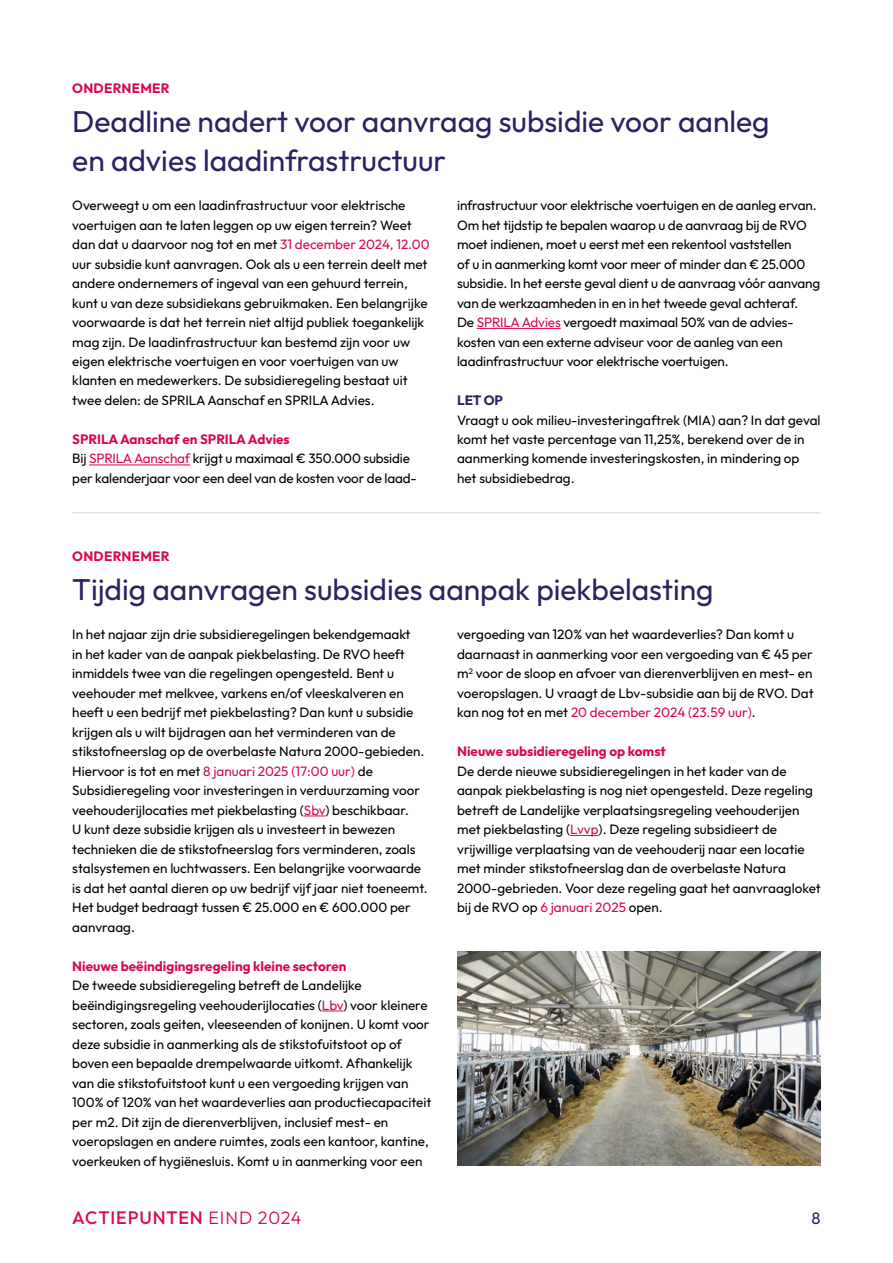
<style>
.page{position:relative;width:893px;height:1263px;background:#fff}
.page>*{position:absolute;margin:0;border:0;box-sizing:border-box;transform-origin:0 0}
.t1{font:30px/39px "Outfit";color:#282361}
.t2{font:500 18px "Outfit";letter-spacing:.05em;color:#d60b52}
.t3{font:16.5px "Outfit";color:#282361}
.t4{font:13.5px/19.5px "Outfit";color:#000}
.t5{font:700 13.5px "Outfit";color:#d60b52}
.t6{font:700 13.5px "Outfit";letter-spacing:.02em;color:#d60b52}
.t7{font:700 13.5px "Outfit";color:#282361}
.s1{color:#d60b52}
.s2{font-weight:700;color:#d60b52}
.s3{font-weight:300}
</style>
<div class="page">
<hr style="left:89px;top:465px;width:101px;height:1px;background:#d60b52">
<hr style="left:477px;top:328px;width:84px;height:1px;background:#d60b52">
<hr style="left:72px;top:512px;width:749px;height:1px;background:#d4d3df">
<svg style="left:304px;top:816px;width:21px;height:1px"></svg>
<svg style="left:322px;top:1011px;width:21px;height:1px"></svg>
<svg style="left:570px;top:835px;width:29px;height:1px"></svg>
<img style="left:457px;top:951px;width:364px;height:215px">
<p class="t6" style="left:72px;top:81px;width:99px">ONDERNEMER</p>
<h1 class="t1" style="left:72px;top:102px;width:699px">Deadline nadert voor aanvraag subsidie voor aanleg en advies laadinfrastructuur</h1>
<p class="t4" style="left:457px;top:195px;width:365px">infrastructuur voor elektrische voertuigen en de aanleg ervan.<br>Om het tijdstip te bepalen waarop u de aanvraag bij de RVO moet indienen, moet u eerst met een rekentool vaststellen<br>of u in aanmerking komt voor meer of minder dan € 25.000 subsidie. In het eerste geval dient u de aanvraag vóór aanvang van de werkzaamheden in en in het tweede geval achteraf.<br>De <span class="s1">SPRILA Advies</span> vergoedt maximaal 50% van de advies&shy;kosten van een externe adviseur voor de aanleg van een laadinfrastructuur voor elektrische voertuigen.</p>
<p class="t7" style="left:457px;top:393px;width:47px">LET OP</p>
<p class="t4" style="left:457px;top:410px;width:365px">Vraagt u ook milieu-investeringaftrek (MIA) aan? In dat geval komt het vaste percentage van 11,25%, berekend over de in aanmerking komende investeringskosten, in mindering op het subsidiebedrag.</p>
<p class="t4" style="left:72px;top:195px;width:359px">Overweegt u om een laadinfrastructuur voor elektrische voertuigen aan te laten leggen op uw eigen terrein? Weet dan dat u daarvoor nog tot en met <span class="s1">31 december 2024, 12.00 </span>uur subsidie kunt aanvragen. Ook als u een terrein deelt met andere ondernemers of ingeval van een gehuurd terrein, kunt u van deze subsidiekans gebruikmaken. Een belangrijke voorwaarde is dat het terrein niet altijd publiek toegankelijk mag zijn. De laadinfrastructuur kan bestemd zijn voor uw eigen elektrische voertuigen en voor voertuigen van uw klanten en medewerkers. De subsidieregeling bestaat uit twee delen: de SPRILA Aanschaf en SPRILA Advies.</p>
<p class="t4" style="left:72px;top:429px;width:342px"><span class="s2">SPRILA Aanschaf en SPRILA Advies<br></span>Bij <span class="s1">SPRILA Aanschaf</span> krijgt u maximaal € 350.000 subsidie per kalenderjaar voor een deel van de kosten voor de laad--</p>
<p class="t6" style="left:72px;top:549px;width:99px">ONDERNEMER</p>
<h1 class="t1" style="left:72px;top:570px;width:643px">Tijdig aanvragen subsidies aanpak piekbelasting</h1>
<p class="t4" style="left:72px;top:624px;width:357px">In het najaar zijn drie subsidieregelingen bekendgemaakt<br>in het kader van de aanpak piekbelasting. De RVO heeft inmiddels twee van die regelingen opengesteld. Bent u veehouder met melkvee, varkens en/of vleeskalveren en heeft u een bedrijf met piekbelasting? Dan kunt u subsidie krijgen als u wilt bijdragen aan het verminderen van de stikstofneerslag op de overbelaste Natura 2000-gebieden.<br>Hiervoor is tot en met <span class="s1">8 januari 2025 (17:00 uur)</span> de Subsidieregeling voor investeringen in verduurzaming voor veehouderijlocaties met piekbelasting (<span class="s1">Sbv</span>) beschikbaar.<br>U kunt deze subsidie krijgen als u investeert in bewezen technieken die de stikstofneerslag fors verminderen, zoals stalsystemen en luchtwassers. Een belangrijke voorwaarde is dat het aantal dieren op uw bedrijf vijf jaar niet toeneemt.<br>Het budget bedraagt tussen € 25.000 en € 600.000 per aanvraag.</p>
<p class="t5" style="left:72px;top:958px;width:276px">Nieuwe beëindigingsregeling kleine sectoren</p>
<p class="t4" style="left:72px;top:975px;width:361px">De tweede subsidieregeling betreft de Landelijke beëindigingsregeling veehouderijlocaties (<span class="s1">Lbv</span>) voor kleinere sectoren, zoals geiten, vleeseenden of konijnen. U komt voor deze subsidie in aanmerking als de stikstofuitstoot op of boven een bepaalde drempelwaarde uitkomt. Afhankelijk van die stikstofuitstoot kunt u een vergoeding krijgen van 100% of 120% van het waardeverlies aan productiecapaciteit per m2. Dit zijn de dierenverblijven, inclusief mest- en voeropslagen en andere ruimtes, zoals een kantoor, kantine, voerkeuken of hygiënesluis. Komt u in aanmerking voor een</p>
<p class="t4" style="left:457px;top:624px;width:358px">vergoeding van 120% van het waardeverlies? Dan komt u daarnaast in aanmerking voor een vergoeding van € 45 per m<sup>2</sup> voor de sloop en afvoer van dierenverblijven en mest- en voeropslagen. U vraagt de Lbv-subsidie aan bij de RVO. Dat kan nog tot en met <span class="s1">20 december 2024 (23.59 uur)</span>.</p>
<p class="t5" style="left:457px;top:744px;width:210px">Nieuwe subsidieregeling op komst</p>
<p class="t4" style="left:457px;top:761px;width:365px">De derde nieuwe subsidieregelingen in het kader van de aanpak piekbelasting is nog niet opengesteld. Deze regeling betreft de Landelijke verplaatsingsregeling veehouderijen met piekbelasting (<span class="s1">Lvvp</span>). Deze regeling subsidieert de vrijwillige verplaatsing van de veehouderij naar een locatie met minder stikstofneerslag dan de overbelaste Natura 2000-gebrieden. Voor deze regeling gaat het aanvraagloket bij de RVO op <span class="s1">6 januari 2025</span> open.</p>
<h2 class="t2" style="left:72px;top:1207px;width:231px">ACTIEPUNTEN <span class="s3">EIND 2024</span></h2>
<p class="t3" style="left:812px;top:1209px;width:11px">8</p>
</div>
